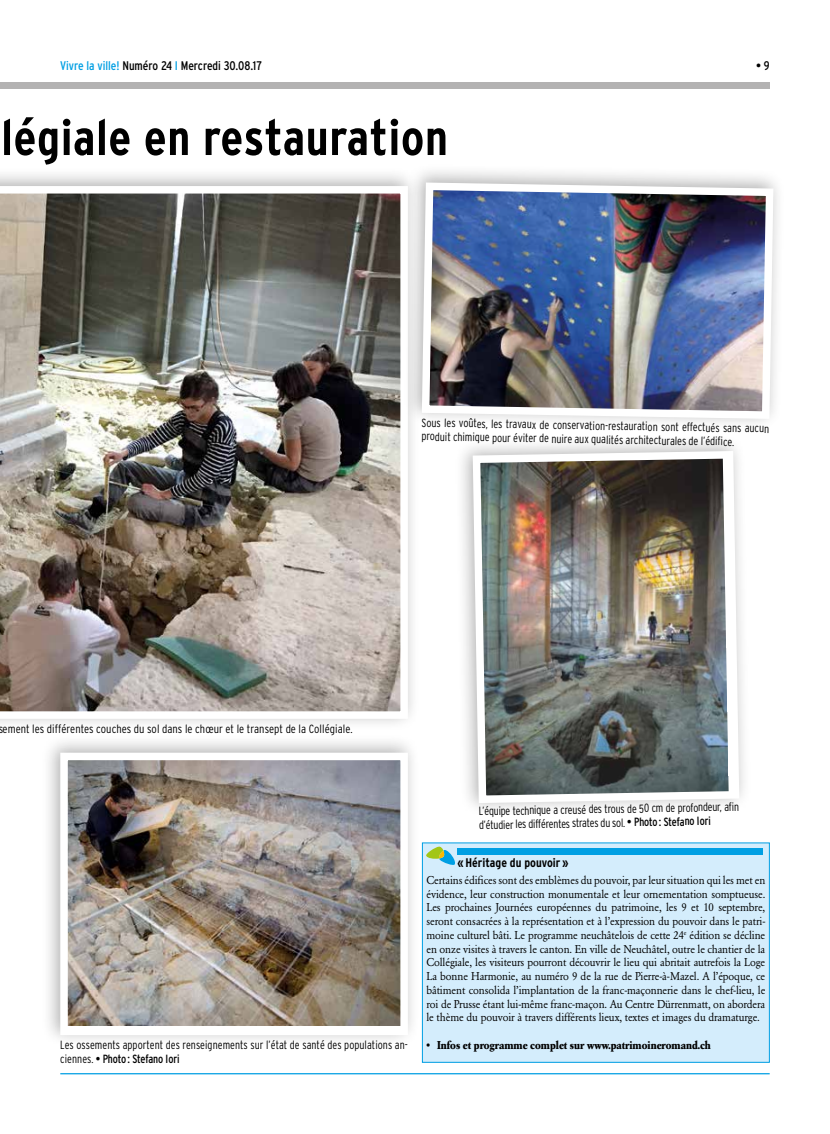
<style>
.page{position:relative;width:830px;height:1134px;background:#fff}
.page>*{position:absolute;margin:0;border:0;box-sizing:border-box;transform-origin:0 0}
.t1{font:700 condensed 50px "Interstate";letter-spacing:.01em;color:#000}
.t2{font:condensed 12.5px "Interstate";color:#000}
.t3{font:700 condensed 12.5px "Interstate";color:#000}
.t4{font:300 condensed 11.88px/13.8px "Interstate";letter-spacing:.005em;color:#000;scale:.95 1}
.t5{font:300 condensed 11.88px "Interstate";letter-spacing:.005em;color:#000}
.t6{font:11.25px/13.8px "Garamond BE";letter-spacing:-.01em;color:#000;text-align:justify;scale:.95 1}
.t7{font:700 11.25px "Garamond BE";color:#000;scale:.95 1}
.s1{color:#009fe3}
.s2{font-weight:400}
</style>
<div class="page">
<hr style="left:60px;top:1073px;width:709px;height:1px;background:#009fe3">
<div style="left:0;top:83px;width:769px;height:6px;background:#b3b2b2"></div>
<div style="left:0;top:167px;width:419px;height:564px;background:#000;opacity:.3"></div>
<img style="left:0;top:186px;width:407px;height:533px">
<div style="left:402px;top:163px;width:382px;height:268px;background:#000;opacity:.3"></div>
<img style="left:418px;top:179px;width:358px;height:244px">
<div style="left:41px;top:734px;width:379px;height:313px;background:#000;opacity:.3"></div>
<img style="left:69px;top:762px;width:329px;height:264px">
<div style="left:60px;top:753px;width:347px;height:282px;border:8px solid #fff"></div>
<div style="left:453px;top:434px;width:297px;height:383px;background:#000;opacity:.3"></div>
<img style="left:468px;top:447px;width:274px;height:360px">
<div style="left:422px;top:843px;width:347px;height:219px;background:#d4edfc"></div>
<div style="left:422px;top:843px;width:347px;height:220px;border:1px solid #009fe3"></div>
<div style="left:457px;top:849px;width:305px;height:6px;background:#009fe3"></div>
<svg style="left:426px;top:847px;width:29px;height:18px"></svg>
<p class="t2" style="left:60px;top:59px;width:203px"><span class="s1">Vivre la ville!</span> Numéro 24 <span class="s1">I</span> Mercredi 30.08.17</p>
<p class="t2" style="left:755px;top:59px;width:15px">• 9</p>
<h1 class="t1" style="left:1px;top:110px;width:448px">légiale en restauration</h1>
<p class="t4" style="left:421px;top:415px;width:367px;rotate:1deg">Sous les voûtes, les travaux de conservation-restauration sont effectués sans aucun produit chimique pour éviter de nuire aux qualités architecturales de l’édifi ce.</p>
<p class="t5" style="left:-2px;top:722px;width:355px">sement les différentes couches du sol dans le chœur et le transept de la Collégiale.</p>
<p class="t4" style="left:60px;top:1038px;width:367px">Les ossements apportent des renseignements sur l’état de santé des populations an&shy;ciennes. <span class="s2">• Photo: Stefano Iori</span></p>
<p class="t4" style="left:478px;top:804px;width:275px;rotate:-1deg">L’équipe technique a creusé des trous de 50 cm de profondeur, afi n d’étudier les différentes strates du sol. <span class="s2">• Photo: Stefano Iori</span></p>
<p class="t3" style="left:457px;top:856px;width:112px">«Héritage du pouvoir»</p>
<p class="t6" style="left:426px;top:873px;width:358px">Certains édifices sont des emblèmes du pouvoir, par leur situation qui les met en évidence, leur construction monumentale et leur ornementation somptueuse.<br>Les prochaines Journées européennes du patrimoine, les 9 et 10 septembre, seront consacrées à la représentation et à l’expression du pouvoir dans le patri&shy;moine culturel bâti. Le programme neuchâtelois de cette 24<sup>e</sup> édition se décline en onze visites à travers le canton. En ville de Neuchâtel, outre le chantier de la Collégiale, les visiteurs pourront découvrir le lieu qui abritait autrefois la Loge La bonne Harmonie, au numéro 9 de la rue de Pierre-à-Mazel. A l’époque, ce bâtiment consolida l’implantation de la franc-maçonnerie dans le chef-lieu, le roi de Prusse étant lui-même franc-maçon. Au Centre Dürrenmatt, on abordera le thème du pouvoir à travers différents lieux, textes et images du dramaturge.</p>
<p class="t7" style="left:426px;top:1038px;width:301px">• Infos et programme complet sur www.patrimoineromand.ch</p>
</div>
